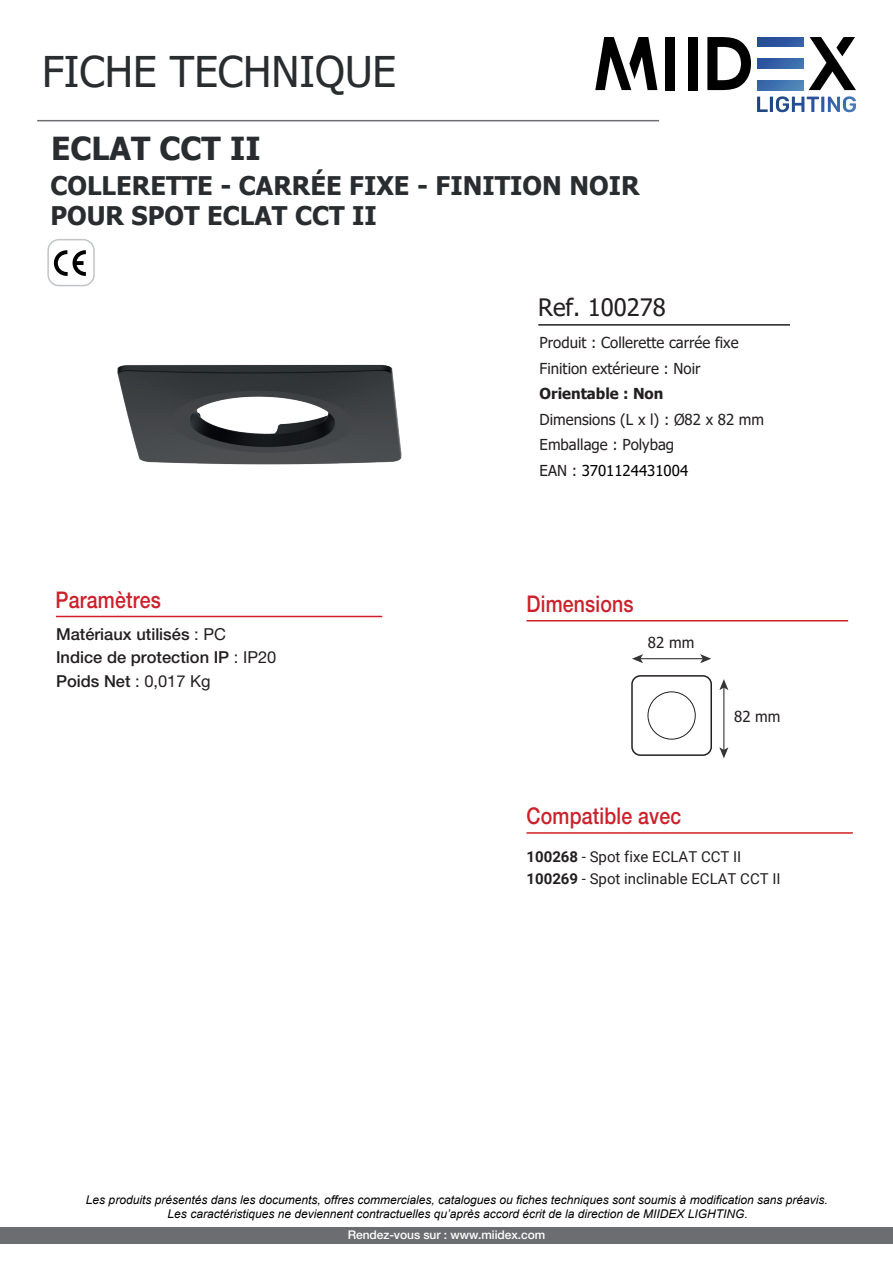
<style>
.page{position:relative;width:893px;height:1263px;background:#fff}
.page>*{position:absolute;margin:0;border:0;box-sizing:border-box;transform-origin:0 0}
.t1{font:42.3px "Tahoma";color:#292d2f}
.t2{font:700 31.65px "Tahoma";color:#292d2f}
.t3{font:700 25.65px/30.6px "Tahoma";color:#292d2f}
.t4{font:24px "Tahoma";color:#231f20}
.t5{font:500 22.95px "Helvetica Neue LT Std";letter-spacing:.01em;color:#cb212b;scale:.85 1}
.t6{font:500 16.5px/23.9px "Helvetica Neue LT Std";color:#231f20}
.t7{font:15.15px/25.5px "Tahoma";color:#231f20}
.t8{font:700 15.15px "Tahoma";color:#231f20}
.t9{font:15px/22.5px "Roboto";color:#231f20}
.t10{font:15px "Tahoma";color:#000}
.t11{font:italic 12px "Arial";color:#000001}
.t12{font:500 12px "Helvetica Neue LT Std";letter-spacing:-.005em;color:#fff}
.s1{font-size:15.15px;color:#231f20}
.s2{font-weight:400}
.s3{font-weight:700}
</style>
<div class="page">
<hr style="left:538px;top:324px;width:252px;height:2px;background:#231f20">
<div style="left:47px;top:239px;width:48px;height:47px;border:1px solid #c1c4c7;border-radius:11px"></div>
<svg style="left:54px;top:250px;width:32px;height:26px"></svg>
<div style="left:0;top:1227px;width:893px;height:16px;background:#6c6d70"></div>
<div style="left:631px;top:675px;width:81px;height:81px;border:2px solid #231f20;border-radius:8px"></div>
<div style="left:647px;top:691px;width:49px;height:49px;border:1px solid #231f20;border-radius:24px"></div>
<hr style="left:640px;top:658px;width:63px;height:1px;background:#353537">
<svg style="left:632px;top:654px;width:11px;height:9px"></svg>
<svg style="left:700px;top:654px;width:11px;height:9px"></svg>
<hr style="left:723px;top:687px;width:1px;height:63px;background:#353537">
<svg style="left:719px;top:679px;width:9px;height:11px"></svg>
<svg style="left:719px;top:747px;width:9px;height:11px"></svg>
<hr style="left:56px;top:616px;width:326px;height:1px;background:#d01f26">
<hr style="left:526px;top:620px;width:322px;height:1px;background:#d01f26">
<hr style="left:526px;top:832px;width:327px;height:2px;background:#d01f26">
<svg style="left:809px;top:37px;width:47px;height:53px"></svg>
<svg style="left:707px;top:37px;width:44px;height:53px"></svg>
<div style="left:688px;top:37px;width:10px;height:53px;background:#000001"></div>
<div style="left:665px;top:37px;width:10px;height:53px;background:#000001"></div>
<svg style="left:757px;top:96px;width:99px;height:16px"></svg>
<svg style="left:595px;top:37px;width:62px;height:53px"></svg>
<svg style="left:757px;top:37px;width:46px;height:9px"></svg>
<svg style="left:757px;top:59px;width:46px;height:9px"></svg>
<svg style="left:757px;top:81px;width:46px;height:9px"></svg>
<hr style="left:37px;top:120px;width:622px;height:1px;background:#6c6d70">
<img style="left:117px;top:364px;width:285px;height:101px">
<h1 class="t1" style="left:42px;top:43px;width:356px">FICHE TECHNIQUE</h1>
<h2 class="t2" style="left:51px;top:126px;width:211px">ECLAT CCT II</h2>
<h3 class="t3" style="left:50px;top:171px;width:591px">COLLERETTE - CARRÉE FIXE - FINITION NOIR<br>POUR SPOT ECLAT CCT II</h3>
<h3 class="t4" style="left:538px;top:291px;width:129px">Ref. 100278</h3>
<p class="t7" style="left:540px;top:331px;width:201px">Produit : Collerette carrée fixe<br>Finition extérieure : Noir</p>
<p class="t8" style="left:540px;top:383px;width:125px">Orientable : Non</p>
<p class="t7" style="left:540px;top:407px;width:226px">Dimensions (L x l) : Ø82 x 82 mm<br>Emballage : Polybag</p>
<p class="t10" style="left:540px;top:460px;width:150px"><span class="s1">EAN :</span> 3701124431004</p>
<h3 class="t5" style="left:56px;top:586px;width:125px">Paramètres</h3>
<h3 class="t5" style="left:526px;top:590px;width:128px">Dimensions</h3>
<h3 class="t6" style="left:56px;top:622px;width:222px">Matériaux utilisés <span class="s2">: PC<br></span>Indice de protection IP <span class="s2">: IP20<br></span>Poids Net <span class="s2">: 0,017 Kg</span></h3>
<p class="t7" style="left:648px;top:631px;width:48px">82 mm</p>
<p class="t7" style="left:734px;top:704px;width:48px">82 mm</p>
<h3 class="t5" style="left:526px;top:802px;width:184px">Compatible avec</h3>
<p class="t9" style="left:526px;top:845px;width:256px"><span class="s3">100268</span> - Spot fixe ECLAT CCT II<br><span class="s3">100269</span> - Spot inclinable ECLAT CCT II</p>
<p class="t11" style="left:86px;top:1191px;width:743px">Les produits présentés dans les documents, offres commerciales, catalogues ou fiches techniques sont soumis à modification sans préavis.</p>
<p class="t11" style="left:168px;top:1206px;width:582px">Les caractéristiques ne deviennent contractuelles qu’après accord écrit de la direction de MIIDEX LIGHTING.</p>
<p class="t12" style="left:348px;top:1227px;width:199px">Rendez-vous sur : www.miidex.com</p>
</div>
